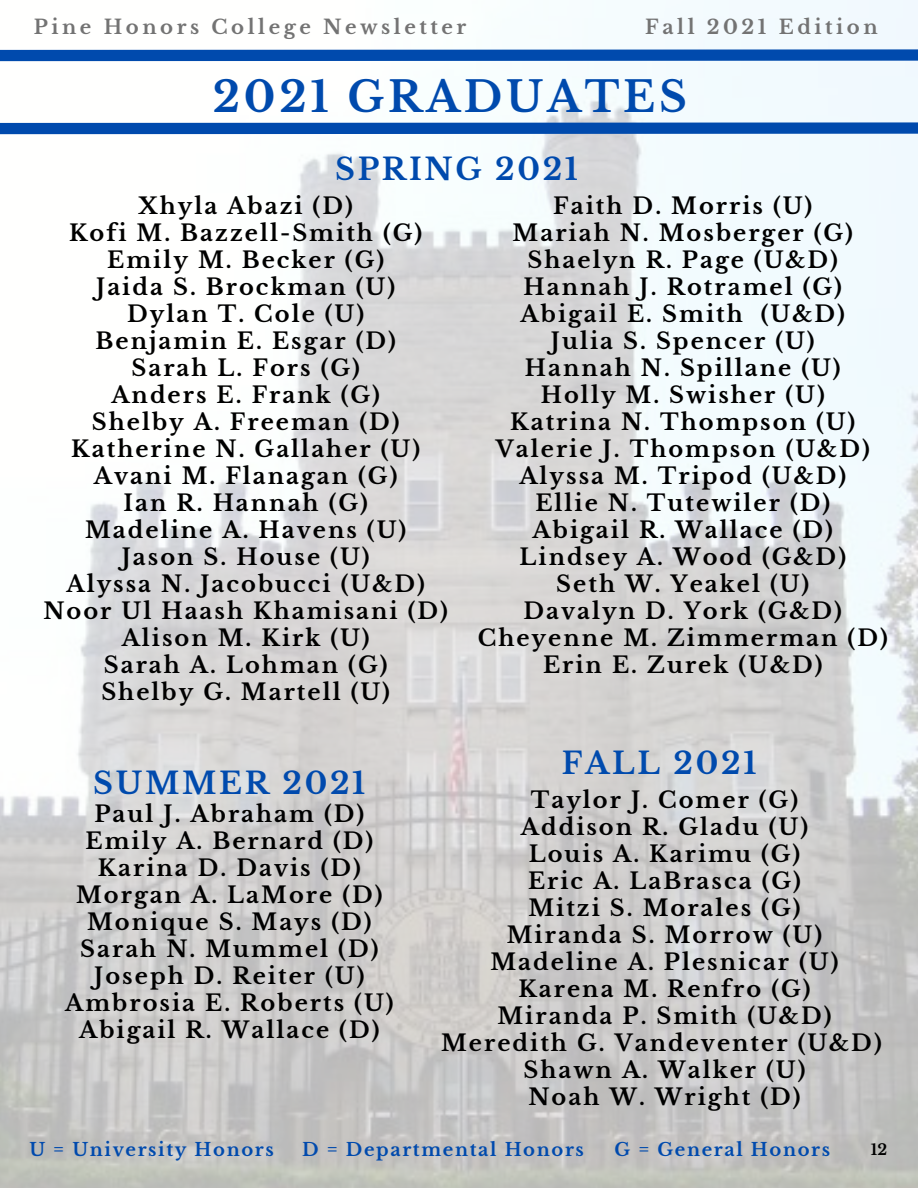
<style>
.page{position:relative;width:918px;height:1188px;background:#fff}
.page>*{position:absolute;margin:0;border:0;box-sizing:border-box;transform-origin:0 0}
.t1{font:700 42px "Libre Baskerville";letter-spacing:.09em;color:#004aad}
.t2{font:700 30px "Libre Baskerville";letter-spacing:.09em;color:#004aad}
.t3{font:700 22.5px "Libre Baskerville";letter-spacing:.09em;color:#000}
.t4{font:700 19.65px "Libre Baskerville";letter-spacing:.18em;color:#737373}
.t5{font:700 18px "Libre Baskerville";letter-spacing:.09em;color:#004aad}
.t6{font:700 15px "Libre Baskerville";color:#000}
</style>
<div class="page">
<img style="left:0;top:0;width:918px;height:1188px">
<svg style="left:0;top:117px;width:918px;height:23px"></svg>
<svg style="left:0;top:44px;width:918px;height:23px"></svg>
<p class="t4" style="left:34px;top:14px;width:434px">Pine Honors College Newsletter</p>
<p class="t4" style="left:645px;top:14px;width:234px">Fall 2021 Edition</p>
<p class="t1" style="left:213px;top:71px;width:476px">2021 GRADUATES</p>
<p class="t2" style="left:335px;top:151px;width:244px">SPRING 2021</p>
<p class="t3" style="left:553px;top:192px;width:260px">Faith D. Morris (U)</p>
<p class="t3" style="left:513px;top:219px;width:342px">Mariah N. Mosberger (G)</p>
<p class="t3" style="left:528px;top:246px;width:312px">Shaelyn R. Page (U&amp;D)</p>
<p class="t3" style="left:524px;top:273px;width:320px">Hannah J. Rotramel (G)</p>
<p class="t3" style="left:521px;top:300px;width:326px">Abigail E. Smith (U&amp;D)</p>
<p class="t3" style="left:551px;top:327px;width:265px">Julia S. Spencer (U)</p>
<p class="t3" style="left:525px;top:354px;width:317px">Hannah N. Spillane (U)</p>
<p class="t3" style="left:541px;top:381px;width:285px">Holly M. Swisher (U)</p>
<p class="t3" style="left:510px;top:408px;width:347px">Katrina N. Thompson (U)</p>
<p class="t3" style="left:496px;top:435px;width:375px">Valerie J. Thompson (U&amp;D)</p>
<p class="t3" style="left:519px;top:462px;width:328px">Alyssa M. Tripod (U&amp;D)</p>
<p class="t3" style="left:535px;top:489px;width:296px">Ellie N. Tutewiler (D)</p>
<p class="t3" style="left:533px;top:516px;width:302px">Abigail R. Wallace (D)</p>
<p class="t3" style="left:520px;top:543px;width:328px">Lindsey A. Wood (G&amp;D)</p>
<p class="t3" style="left:556px;top:570px;width:255px">Seth W. Yeakel (U)</p>
<p class="t3" style="left:524px;top:597px;width:320px">Davalyn D. York (G&amp;D)</p>
<p class="t3" style="left:478px;top:624px;width:411px">Cheyenne M. Zimmerman (D)</p>
<p class="t3" style="left:543px;top:651px;width:281px">Erin E. Zurek (U&amp;D)</p>
<p class="t3" style="left:139px;top:192px;width:216px">Xhyla Abazi (D)</p>
<p class="t3" style="left:69px;top:219px;width:355px">Kofi M. Bazzell-Smith (G)</p>
<p class="t3" style="left:107px;top:246px;width:278px">Emily M. Becker (G)</p>
<p class="t3" style="left:96px;top:273px;width:300px">Jaida S. Brockman (U)</p>
<p class="t3" style="left:127px;top:300px;width:239px">Dylan T. Cole (U)</p>
<p class="t3" style="left:96px;top:327px;width:302px">Benjamin E. Esgar (D)</p>
<p class="t3" style="left:131px;top:354px;width:230px">Sarah L. Fors (G)</p>
<p class="t3" style="left:111px;top:381px;width:270px">Anders E. Frank (G)</p>
<p class="t3" style="left:92px;top:408px;width:309px">Shelby A. Freeman (D)</p>
<p class="t3" style="left:71px;top:435px;width:350px">Katherine N. Gallaher (U)</p>
<p class="t3" style="left:94px;top:462px;width:305px">Avani M. Flanagan (G)</p>
<p class="t3" style="left:123px;top:489px;width:246px">Ian R. Hannah (G)</p>
<p class="t3" style="left:85px;top:516px;width:323px">Madeline A. Havens (U)</p>
<p class="t3" style="left:122px;top:543px;width:249px">Jason S. House (U)</p>
<p class="t3" style="left:67px;top:570px;width:360px">Alyssa N. Jacobucci (U&amp;D)</p>
<p class="t3" style="left:43px;top:597px;width:406px">Noor Ul Haash Khamisani (D)</p>
<p class="t3" style="left:122px;top:624px;width:249px">Alison M. Kirk (U)</p>
<p class="t3" style="left:104px;top:651px;width:285px">Sarah A. Lohman (G)</p>
<p class="t3" style="left:101px;top:678px;width:290px">Shelby G. Martell (U)</p>
<p class="t2" style="left:93px;top:765px;width:274px">SUMMER 2021</p>
<p class="t3" style="left:94px;top:800px;width:271px">Paul J. Abraham (D)</p>
<p class="t3" style="left:85px;top:827px;width:289px">Emily A. Bernard (D)</p>
<p class="t3" style="left:98px;top:854px;width:265px">Karina D. Davis (D)</p>
<p class="t3" style="left:76px;top:881px;width:308px">Morgan A. LaMore (D)</p>
<p class="t3" style="left:87px;top:908px;width:286px">Monique S. Mays (D)</p>
<p class="t3" style="left:80px;top:935px;width:300px">Sarah N. Mummel (D)</p>
<p class="t3" style="left:94px;top:962px;width:272px">Joseph D. Reiter (U)</p>
<p class="t3" style="left:65px;top:989px;width:330px">Ambrosia E. Roberts (U)</p>
<p class="t3" style="left:79px;top:1016px;width:302px">Abigail R. Wallace (D)</p>
<p class="t2" style="left:562px;top:745px;width:196px">FALL 2021</p>
<p class="t3" style="left:531px;top:786px;width:269px">Taylor J. Comer (G)</p>
<p class="t3" style="left:521px;top:813px;width:289px">Addison R. Gladu (U)</p>
<p class="t3" style="left:529px;top:840px;width:273px">Louis A. Karimu (G)</p>
<p class="t3" style="left:528px;top:867px;width:274px">Eric A. LaBrasca (G)</p>
<p class="t3" style="left:528px;top:894px;width:274px">Mitzi S. Morales (G)</p>
<p class="t3" style="left:507px;top:921px;width:317px">Miranda S. Morrow (U)</p>
<p class="t3" style="left:490px;top:948px;width:349px">Madeline A. Plesnicar (U)</p>
<p class="t3" style="left:518px;top:975px;width:294px">Karena M. Renfro (G)</p>
<p class="t3" style="left:498px;top:1002px;width:335px">Miranda P. Smith (U&amp;D)</p>
<p class="t3" style="left:441px;top:1029px;width:442px">Meredith G. Vandeventer (U&amp;D)</p>
<p class="t3" style="left:524px;top:1056px;width:283px">Shawn A. Walker (U)</p>
<p class="t3" style="left:528px;top:1083px;width:274px">Noah W. Wright (D)</p>
<p class="t5" style="left:29px;top:1139px;width:246px">U = University Honors</p>
<p class="t5" style="left:302px;top:1139px;width:283px">D = Departmental Honors</p>
<p class="t5" style="left:615px;top:1139px;width:217px">G = General Honors</p>
<p class="t6" style="left:871px;top:1140px;width:18px">12</p>
</div>
